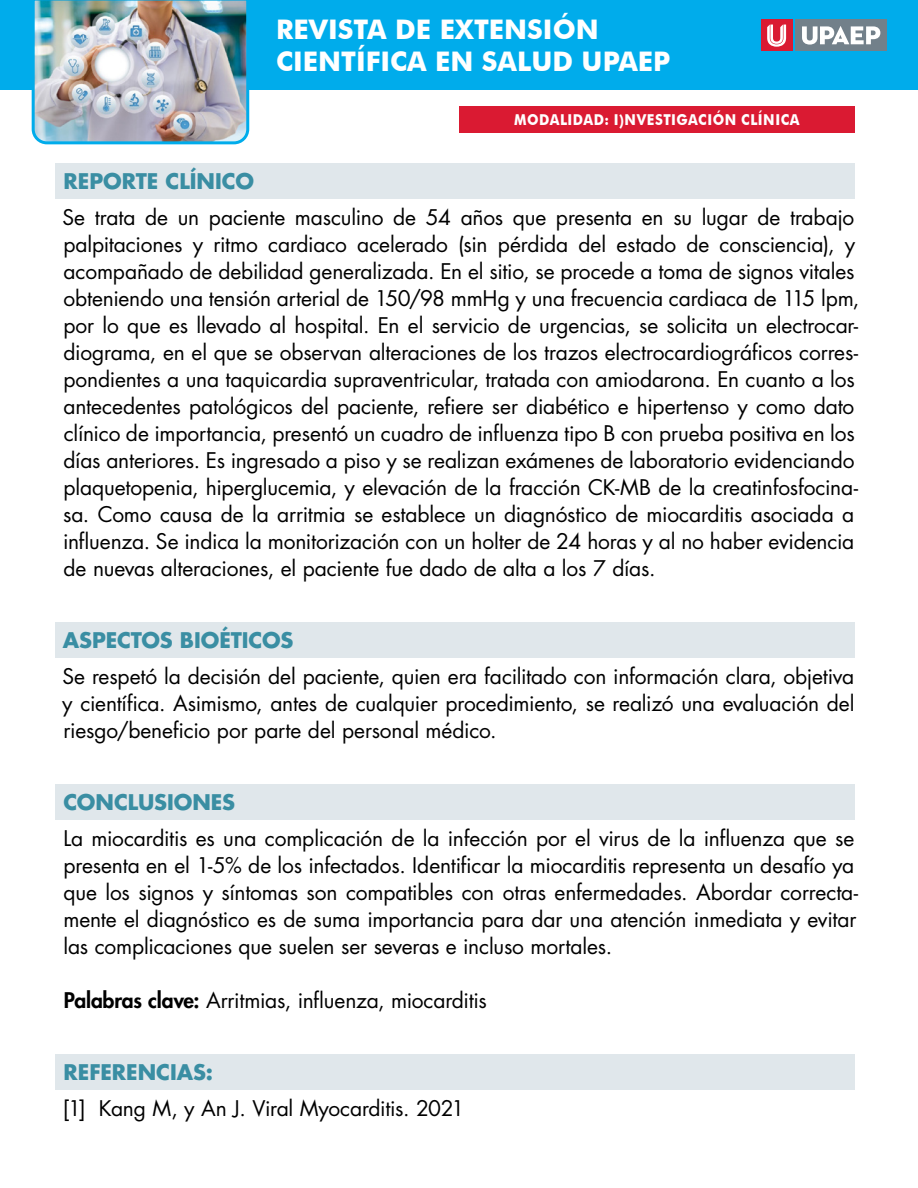
<style>
.page{position:relative;width:918px;height:1188px;background:#fff}
.page>*{position:absolute;margin:0;border:0;box-sizing:border-box;transform-origin:0 0}
.t1{font:700 27px/32.4px "Futura BT";color:#fff}
.cuerpo{font:21px/27px "Futura Std";letter-spacing:-.01em;color:#000}
.apartado{font:700 21px "Futura Std";color:#3a8ea3}
.referencias{font:21px "Futura Std";letter-spacing:-.02em;color:#000}
.t2{font:700 15px "Futura BT";color:#fff;scale:.9 1}
.s1{font-weight:800}
</style>
<div class="page">
<div style="left:0;top:0;width:918px;height:90px;background:#00aceb"></div>
<img style="left:31px;top:0;width:219px;height:145px">
<div style="left:796px;top:20px;width:91px;height:31px;background:#72808a"></div>
<svg style="left:802px;top:26px;width:78px;height:19px"></svg>
<div style="left:761px;top:20px;width:31px;height:31px;background:#da1a32"></div>
<svg style="left:767px;top:25px;width:19px;height:22px"></svg>
<div style="left:459px;top:106px;width:396px;height:27px;background:#da1a32"></div>
<div style="left:56px;top:163px;width:799px;height:36px;background:#e0e7eb"></div>
<div style="left:56px;top:622px;width:799px;height:36px;background:#e0e7eb"></div>
<div style="left:56px;top:784px;width:799px;height:36px;background:#e0e7eb"></div>
<div style="left:56px;top:1054px;width:799px;height:36px;background:#e0e7eb"></div>
<p class="t1" style="left:276px;top:13px;width:396px">REVISTA DE EXTENSIÓN<br>CIENTÍFICA EN SALUD UPAEP</p>
<p class="t2" style="left:514px;top:111px;width:26px">MODALIDAD</p>
<p class="t2" style="left:605px;top:111px;width:34px">: I)NVESTIGACIÓN</p>
<p class="t2" style="left:741px;top:111px;width:21px">CLÍNICA</p>
<p class="apartado" style="left:64px;top:167px;width:192px">REPORTE CLÍNICO</p>
<p class="cuerpo" style="left:63px;top:204px;width:798px">Se trata de un paciente masculino de 54 años que presenta en su lugar de trabajo palpitaciones y ritmo cardiaco acelerado (sin pérdida del estado de consciencia), y acompañado de debilidad generalizada. En el sitio, se procede a toma de signos vitales obteniendo una tensión arterial de 150/98 mmHg y una frecuencia cardiaca de 115 lpm, por lo que es llevado al hospital. En el servicio de urgencias, se solicita un electrocar&shy;diograma, en el que se observan alteraciones de los trazos electrocardiográficos corres&shy;pondientes a una taquicardia supraventricular, tratada con amiodarona. En cuanto a los antecedentes patológicos del paciente, refiere ser diabético e hipertenso y como dato clínico de importancia, presentó un cuadro de influenza tipo B con prueba positiva en los días anteriores. Es ingresado a piso y se realizan exámenes de laboratorio evidenciando plaquetopenia, hiperglucemia, y elevación de la fracción CK-MB de la creatinfosfocina&shy;sa. Como causa de la arritmia se establece un diagnóstico de miocarditis asociada a influenza. Se indica la monitorización con un holter de 24 horas y al no haber evidencia de nuevas alteraciones, el paciente fue dado de alta a los 7 días.</p>
<p class="apartado" style="left:63px;top:626px;width:232px">ASPECTOS BIOÉTICOS</p>
<p class="cuerpo" style="left:62px;top:663px;width:794px;text-align:justify">Se respetó la decisión del paciente, quien era facilitado con información clara, objetiva y científica. Asimismo, antes de cualquier procedimiento, se realizó una evaluación del riesgo/beneficio por parte del personal médico.</p>
<p class="apartado" style="left:63px;top:788px;width:173px">CONCLUSIONES</p>
<p class="cuerpo" style="left:63px;top:825px;width:796px">La miocarditis es una complicación de la infección por el virus de la influenza que se presenta en el 1-5% de los infectados. Identificar la miocarditis representa un desafío ya que los signos y síntomas son compatibles con otras enfermedades. Abordar correcta&shy;mente el diagnóstico es de suma importancia para dar una atención inmediata y evitar las complicaciones que suelen ser severas e incluso mortales.</p>
<p class="cuerpo" style="left:64px;top:987px;width:425px"><span class="s1">Palabras clave:</span> Arritmias, influenza, miocarditis</p>
<p class="apartado" style="left:64px;top:1058px;width:151px">REFERENCIAS:</p>
<p class="referencias" style="left:63px;top:1095px;width:403px">[1] Kang M, y An J. Viral Myocarditis. 2021</p>
</div>
